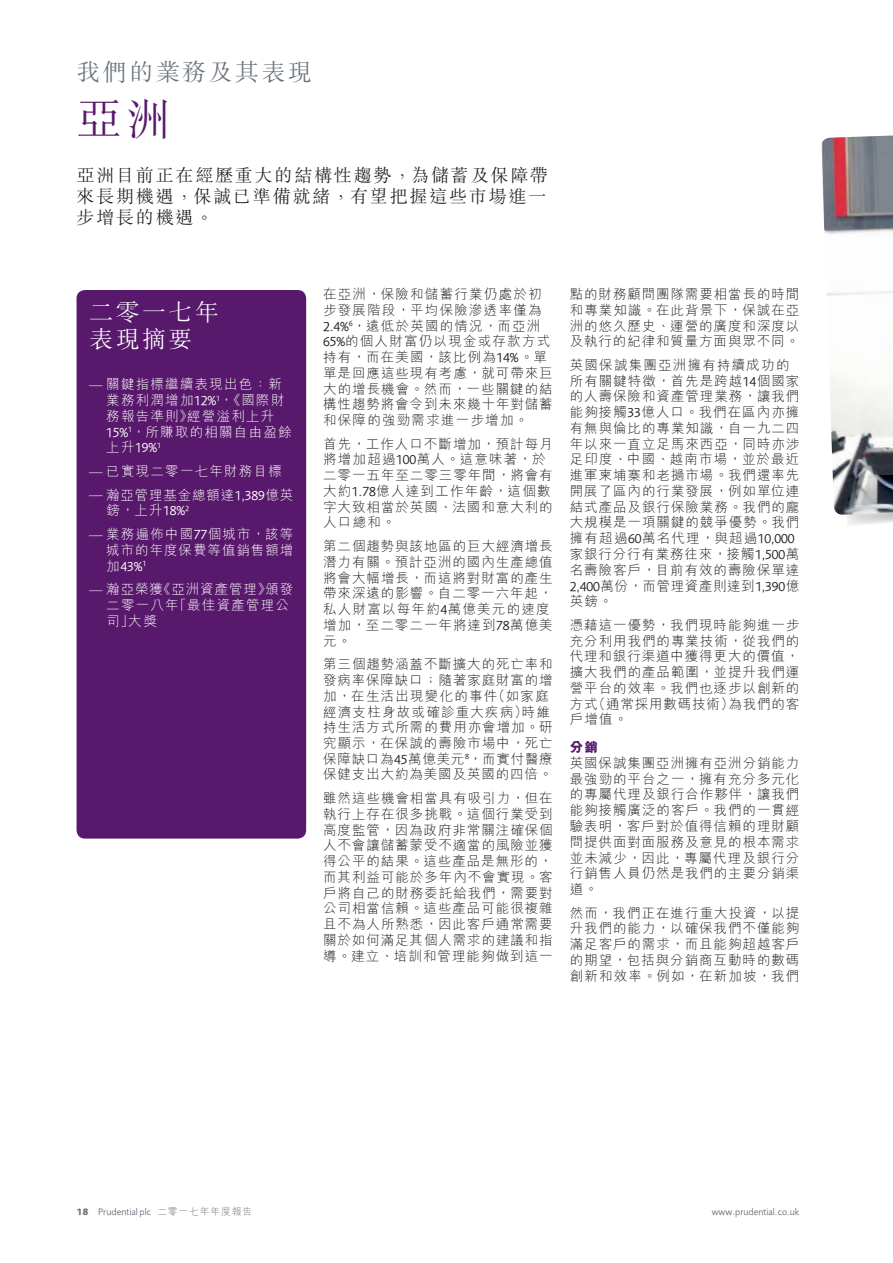
<style>
.page{position:relative;width:893px;height:1263px;background:#fff}
.page>*{position:absolute;margin:0;border:0;box-sizing:border-box;transform-origin:0 0}
.t1{font:45px "M Sung HK Light E Ten B5 H";color:#58186b}
.t2{font:24px "M Sung HK Light E Ten B5 H";letter-spacing:.1em;color:#6a737b}
.t3{font:24px/27px "M Sung HK Light E Ten B5 H";letter-spacing:.1em;color:#fff}
.t4{font:18px/21px "M Sung HK Light E Ten B5 H";letter-spacing:.1em;color:#231f20;text-align:justify}
.t5{font:13.5px/15.8px "M Hei HK Light E Ten B5 H";letter-spacing:.07em;color:#231f20;text-align:justify}
.t6{font:13.5px/15.8px "M Hei HK Light E Ten B5 H";letter-spacing:.09em;color:#231f20}
.t7{font:13.5px/15.8px "M Hei HK Light E Ten B5 H";letter-spacing:.09em;color:#fff}
.t8{font:13.5px/15.8px "M Hei HK Light E Ten B5 H";letter-spacing:.07em;color:#fff;text-align:right}
.t9{font:13.5px/15.8px "M Hei HK Light E Ten B5 H";letter-spacing:.06em;color:#fff}
.t10{font:13.5px "Pru Sans Normal";color:#fff}
.t11{font:13.5px "M Hei HK Xbold E Ten B5 H";color:#58186b}
.t12{font:9.75px "Pru Sans Normal";color:#6a737b}
.s1{font-family:"Pru Sans Normal"}
.s2{font-family:"M Hei HK Light E Ten B5 H"}
.s3{font-family:"Pru Sans Extra";font-weight:700}
</style>
<div class="page">
<div style="left:77px;top:290px;width:229px;height:548px;background:#58186b;border-radius:9px"></div>
<img style="left:821px;top:135px;width:72px;height:380px">
<h2 class="t2" style="left:77px;top:63px;width:237px">我們的業務及其表現</h2>
<h1 class="t1" style="left:77px;top:102px;width:96px">亞洲</h1>
<h3 class="t4" style="left:77px;top:167px;width:473px">亞洲目前正在經歷重大的結構性趨勢，為儲蓄及保障帶來長期機遇，保誠已準備就緒，有望把握這些市場進一步增長的機遇。</h3>
<h2 class="t3" style="left:89px;top:302px;width:131px">二零一七年表現摘要</h2>
<p class="t7" style="left:106px;top:378px;width:187px;text-indent:-17px">— 關鍵指標繼續表現出色：新業務利潤增加<span class="s1">12%</span><sup>1</sup>，《國際財務報告準則》經營溢利上升<br><span class="s1">15%</span><sup>1</sup>，所賺取的相關自由盈餘</p>
<p class="t10" style="left:106px;top:440px;width:56px"><span class="s2">上升</span>19%<sup>1</sup></p>
<p class="t7" style="left:89px;top:465px;width:194px">— 已實現二零一七年財務目標</p>
<p class="t9" style="left:106px;top:488px;width:189px;text-indent:-17px">— 瀚亞管理基金總額達<span class="s1">1,389</span>億英鎊，上升<span class="s1">18%</span><sup>2</sup></p>
<p class="t8" style="left:89px;top:528px;width:206px">— 業務遍佈中國<span class="s1">77</span>個城市，該等城市的年度保費等值銷售額增</p>
<p class="t10" style="left:106px;top:559px;width:41px"><span class="s2">加</span>43%<sup>1</sup></p>
<p class="t7" style="left:106px;top:583px;width:189px;text-indent:-17px">— 瀚亞榮獲《亞洲資產管理》頒發二零一八年「最佳資產管理公司」大獎</p>
<p class="t6" style="left:323px;top:288px;width:231px">在亞洲，保險和儲蓄行業仍處於初步發展階段，平均保險滲透率僅為<br><span class="s1">2.4%</span><sup>6</sup>，遠低於英國的情況，而亞洲<br><span class="s1">65%</span>的個人財富仍以現金或存款方式持有，而在美國，該比例為<span class="s1">14%</span>。單單是回應這些現有考慮，就可帶來巨大的增長機會。然而，一些關鍵的結構性趨勢將會令到未來幾十年對儲蓄和保障的強勁需求進一步增加。</p>
<p class="t5" style="left:323px;top:438px;width:231px;text-align:left">首先，工作人口不斷增加，預計每月將增加超過<span class="s1">100</span>萬人。這意味著，於二零一五年至二零三零年間，將會有大約<span class="s1">1.78</span>億人達到工作年齡，這個數字大致相當於英國、法國和意大利的人口總和。</p>
<p class="t5" style="left:323px;top:540px;width:231px;text-align:left">第二個趨勢與該地區的巨大經濟增長潛力有關。預計亞洲的國內生產總值將會大幅增長，而這將對財富的產生帶來深遠的影響。自二零一六年起，私人財富以每年約<span class="s1">4</span>萬億美元的速度增加，至二零二一年將達到<span class="s1">78</span>萬億美元。</p>
<p class="t5" style="left:323px;top:658px;width:231px;text-align:left">第三個趨勢涵蓋不斷擴大的死亡率和發病率保障缺口；隨著家庭財富的增加，在生活出現變化的事件（如家庭經濟支柱身故或確診重大疾病）時維持生活方式所需的費用亦會增加。研究顯示，在保誠的壽險市場中，死亡保障缺口為<span class="s1">45</span>萬億美元<sup>8</sup>，而實付醫療保健支出大約為美國及英國的四倍。</p>
<p class="t5" style="left:323px;top:792px;width:231px">雖然這些機會相當具有吸引力，但在執行上存在很多挑戰。這個行業受到高度監管，因為政府非常關注確保個人不會讓儲蓄蒙受不適當的風險並獲得公平的結果。這些產品是無形的，而其利益可能於多年內不會實現。客戶將自己的財務委託給我們，需要對公司相當信賴。這些產品可能很複雜且不為人所熟悉，因此客戶通常需要關於如何滿足其個人需求的建議和指導。建立、培訓和管理能夠做到這一</p>
<p class="t5" style="left:570px;top:288px;width:231px">點的財務顧問團隊需要相當長的時間和專業知識。在此背景下，保誠在亞洲的悠久歷史、運營的廣度和深度以及執行的紀律和質量方面與眾不同。</p>
<p class="t5" style="left:570px;top:359px;width:231px;text-align:left">英國保誠集團亞洲擁有持續成功的所有關鍵特徵，首先是跨越<span class="s1">14</span>個國家的人壽保險和資產管理業務，讓我們能夠接觸<span class="s1">33</span>億人口。我們在區內亦擁有無與倫比的專業知識，自一九二四年以來一直立足馬來西亞，同時亦涉足印度、中國、越南市場，並於最近進軍柬埔寨和老撾市場。我們還率先開展了區內的行業發展，例如單位連結式產品及銀行保險業務。我們的龐大規模是一項關鍵的競爭優勢。我們擁有超過<span class="s1">60</span>萬名代理，與超過<span class="s1">10,000</span>家銀行分行有業務往來，接觸<span class="s1">1,500</span>萬名壽險客戶，目前有效的壽險保單達<br><span class="s1">2,400</span>萬份，而管理資產則達到<span class="s1">1,390</span>億英鎊。</p>
<p class="t5" style="left:570px;top:619px;width:231px">憑藉這一優勢，我們現時能夠進一步充分利用我們的專業技術，從我們的代理和銀行渠道中獲得更大的價值，擴大我們的產品範圍，並提升我們運營平台的效率。我們也逐步以創新的方式（通常採用數碼技術）為我們的客戶增值。</p>
<p class="t11" style="left:570px;top:742px;width:30px">分銷</p>
<p class="t5" style="left:570px;top:757px;width:231px">英國保誠集團亞洲擁有亞洲分銷能力最強勁的平台之一，擁有充分多元化的專屬代理及銀行合作夥伴，讓我們能夠接觸廣泛的客戶。我們的一貫經驗表明，客戶對於值得信賴的理財顧問提供面對面服務及意見的根本需求並未減少，因此，專屬代理及銀行分行銷售人員仍然是我們的主要分銷渠道。</p>
<p class="t5" style="left:570px;top:906px;width:231px">然而，我們正在進行重大投資，以提升我們的能力，以確保我們不僅能夠滿足客戶的需求，而且能夠超越客戶的期望，包括與分銷商互動時的數碼創新和效率。例如，在新加坡，我們</p>
<p class="t12" style="left:77px;top:1206px;width:177px"><span class="s3">18</span> Prudential plc <span class="s2">二零一七年年度報告</span></p>
<p class="t12" style="left:712px;top:1206px;width:89px">www.prudential.co.uk</p>
</div>
